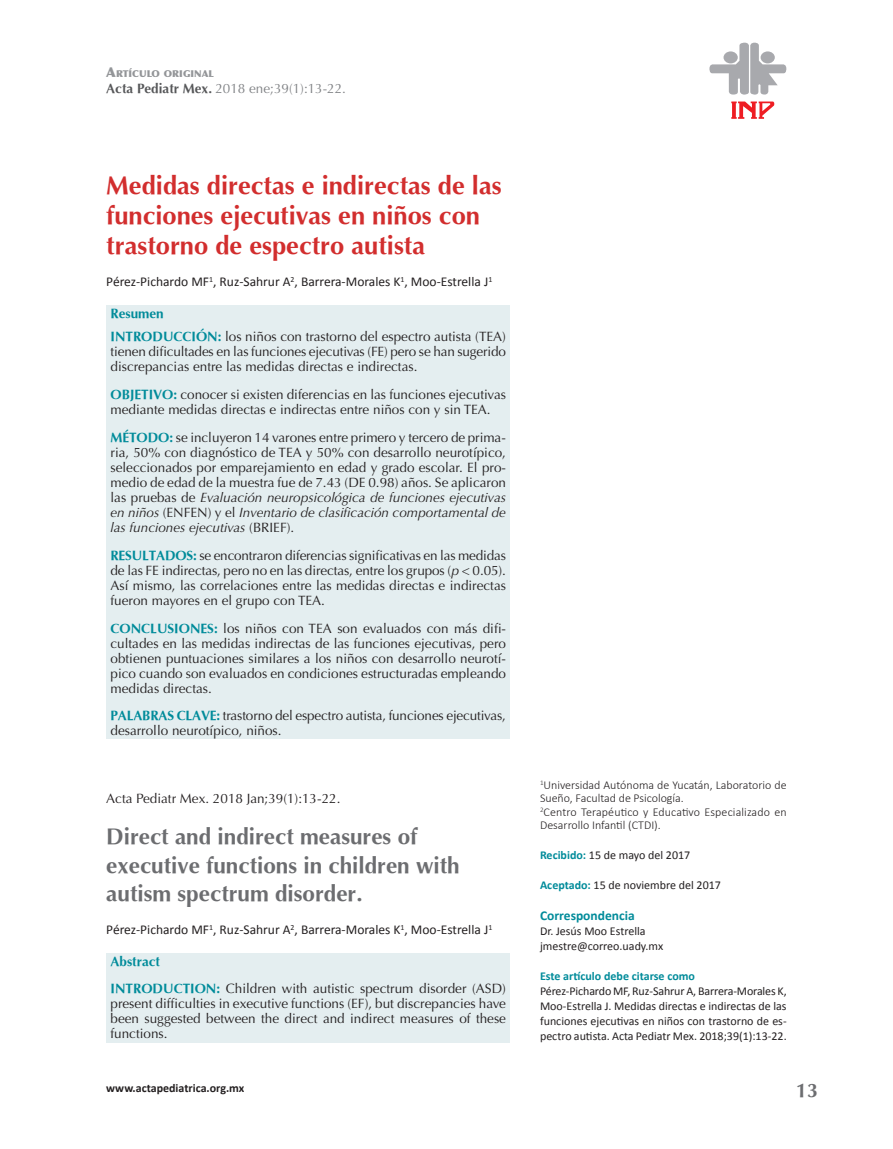
<style>
.page{position:relative;width:893px;height:1149px;background:#fff}
.page>*{position:absolute;margin:0;border:0;box-sizing:border-box;transform-origin:0 0}
.Título_PRINCIPAL{font:700 25.5px/30px "Optima";color:#d22e2e}
.Título_INGLES{font:700 22.5px/28.5px "Optima";color:#6c6d70}
.t1{font:700 19.5px "Optima";color:#6c6d70}
.Resumen_ESPAÑOL{font:13.5px/15px "Optima";color:#231f20;text-align:justify}
.Resumen_INGLES{font:13.5px/15px "Optima";color:#231f20;text-align:justify}
.Autores{font:13.5px "Calibri";color:#231f20}
.Abreviatura_ingles{font:13.5px "Optima";color:#231f20}
.t2{font:13.5px "Optima";color:#808285}
.Correspondencia{font:700 13.5px "Calibri";color:#008b9a}
.Resumen_INGLES-2{font:700 13.5px "Optima";color:#008b9a}
.ResumenTITULO{font:700 13.5px "Optima";color:#008b9a}
.Correspondencia-2{font:12px/15px "Calibri";color:#231f20;text-align:justify}
.Adscripciones{font:300 12px/13.5px "Calibri";color:#231f20}
.Recibido-Aceptado{font:12px "Calibri";color:#231f20}
.Correspondencia-3{font:700 12px "Calibri";color:#008b9a}
.t3{font:700 12px "Calibri";color:#231f20}
.Sección{font:900 9.45px "Optima";color:#939598}
.s1{font-size:13.5px}
.s2{font-weight:700;color:#57585a}
.s3{font-weight:700;color:#008b9a}
.s4{font-style:italic}
</style>
<div class="page">
<svg style="left:731px;top:101px;width:44px;height:18px"></svg>
<svg style="left:709px;top:43px;width:78px;height:52px"></svg>
<div style="left:761px;top:51px;width:14px;height:12px;background:#a8a9ad;border-radius:50%"></div>
<div style="left:106px;top:305px;width:404px;height:434px;background:#e4eef0"></div>
<div style="left:106px;top:952px;width:404px;height:90px;background:#e4eef0"></div>
<p class="Sección" style="left:106px;top:68px;width:109px"><span class="s1">A</span>RTÍCULO ORIGINAL</p>
<p class="t2" style="left:106px;top:81px;width:241px"><span class="s2">Acta Pediatr Mex.</span> 2018 ene;39(1):13-22.</p>
<p class="Título_PRINCIPAL" style="left:106px;top:170px;width:397px">Medidas directas e indirectas de las funciones ejecutivas en niños con trastorno de espectro autista</p>
<p class="Autores" style="left:106px;top:273px;width:387px">Pérez-Pichardo MF<sup>1</sup>, Ruz-Sahrur A<sup>2</sup>, Barrera-Morales K<sup>1</sup>, Moo-Estrella J<sup>1</sup></p>
<p class="ResumenTITULO" style="left:111px;top:305px;width:55px">Resumen</p>
<p class="Resumen_ESPAÑOL" style="left:111px;top:329px;width:397px"><span class="s3">INTRODUCCIÓN:</span> los niños con trastorno del espectro autista (TEA) tienen dificultades en las funciones ejecutivas (FE) pero se han sugerido discrepancias entre las medidas directas e indirectas.</p>
<p class="Resumen_ESPAÑOL" style="left:111px;top:387px;width:397px"><span class="s3">OBJETIVO:</span> conocer si existen diferencias en las funciones ejecutivas mediante medidas directas e indirectas entre niños con y sin TEA.</p>
<p class="Resumen_ESPAÑOL" style="left:111px;top:430px;width:397px"><span class="s3">MÉTODO:</span> se incluyeron 14 varones entre primero y tercero de prima&shy;ria, 50% con diagnóstico de TEA y 50% con desarrollo neurotípico, seleccionados por emparejamiento en edad y grado escolar. El pro&shy;medio de edad de la muestra fue de 7.43 (DE 0.98) años. Se aplicaron las pruebas de <span class="s4">Evaluación neuropsicológica de funciones ejecutivas en niños</span> (ENFEN) y el <span class="s4">Inventario de clasificación comportamental de las funciones ejecutivas</span> (BRIEF).</p>
<p class="Resumen_ESPAÑOL" style="left:111px;top:547px;width:397px"><span class="s3">RESULTADOS:</span> se encontraron diferencias significativas en las medidas de las FE indirectas, pero no en las directas, entre los grupos (<span class="s4">p</span> &lt; 0.05).<br>Así mismo, las correlaciones entre las medidas directas e indirectas fueron mayores en el grupo con TEA.</p>
<p class="Resumen_ESPAÑOL" style="left:111px;top:620px;width:397px"><span class="s3">CONCLUSIONES:</span> los niños con TEA son evaluados con más difi&shy;cultades en las medidas indirectas de las funciones ejecutivas, pero obtienen puntuaciones similares a los niños con desarrollo neurotí&shy;pico cuando son evaluados en condiciones estructuradas empleando medidas directas.</p>
<p class="Resumen_ESPAÑOL" style="left:111px;top:708px;width:397px"><span class="s3">PALABRAS CLAVE:</span> trastorno del espectro autista, funciones ejecutivas, desarrollo neurotípico, niños.</p>
<p class="Abreviatura_ingles" style="left:106px;top:790px;width:236px">Acta Pediatr Mex. 2018 Jan;39(1):13-22.</p>
<p class="Título_INGLES" style="left:106px;top:822px;width:355px">Direct and indirect measures of executive functions in children with autism spectrum disorder.</p>
<p class="Autores" style="left:106px;top:920px;width:387px">Pérez-Pichardo MF<sup>1</sup>, Ruz-Sahrur A<sup>2</sup>, Barrera-Morales K<sup>1</sup>, Moo-Estrella J<sup>1</sup></p>
<p class="Resumen_INGLES-2" style="left:111px;top:952px;width:51px">Abstract</p>
<p class="Resumen_INGLES" style="left:111px;top:981px;width:397px"><span class="s3">INTRODUCTION:</span> Children with autistic spectrum disorder (ASD) present difficulties in executive functions (EF), but discrepancies have been suggested between the direct and indirect measures of these functions.</p>
<p class="t3" style="left:106px;top:1079px;width:140px">www.actapediatrica.org.mx</p>
<p class="Adscripciones" style="left:540px;top:777px;width:248px"><sup>1</sup>Universidad Autónoma de Yucatán, Laboratorio de<br>Sueño, Facultad de Psicología.</p>
<p class="Adscripciones" style="left:540px;top:804px;width:248px"><sup>2</sup>Centro Terapéutico y Educativo Especializado en<br>Desarrollo Infantil (CTDI).</p>
<p class="Recibido-Aceptado" style="left:540px;top:847px;width:152px"><span class="s3">Recibido:</span> 15 de mayo del 2017</p>
<p class="Recibido-Aceptado" style="left:540px;top:877px;width:182px"><span class="s3">Aceptado:</span> 15 de noviembre del 2017</p>
<p class="Correspondencia" style="left:540px;top:906px;width:96px">Correspondencia</p>
<p class="Correspondencia-2" style="left:540px;top:923px;width:107px">Dr. Jesús Moo Estrella</p>
<p class="Correspondencia-2" style="left:540px;top:938px;width:125px">jmestre@correo.uady.mx</p>
<p class="Correspondencia-3" style="left:540px;top:968px;width:156px">Este artículo debe citarse como</p>
<p class="Correspondencia-2" style="left:540px;top:983px;width:248px">Pérez-Pichardo MF, Ruz-Sahrur A, Barrera-Morales K, Moo-Estrella J. Medidas directas e indirectas de las funciones ejecutivas en niños con trastorno de es&shy;pectro autista. Acta Pediatr Mex. 2018;39(1):13-22.</p>
<h3 class="t1" style="left:796px;top:1079px;width:23px">13</h3>
</div>
